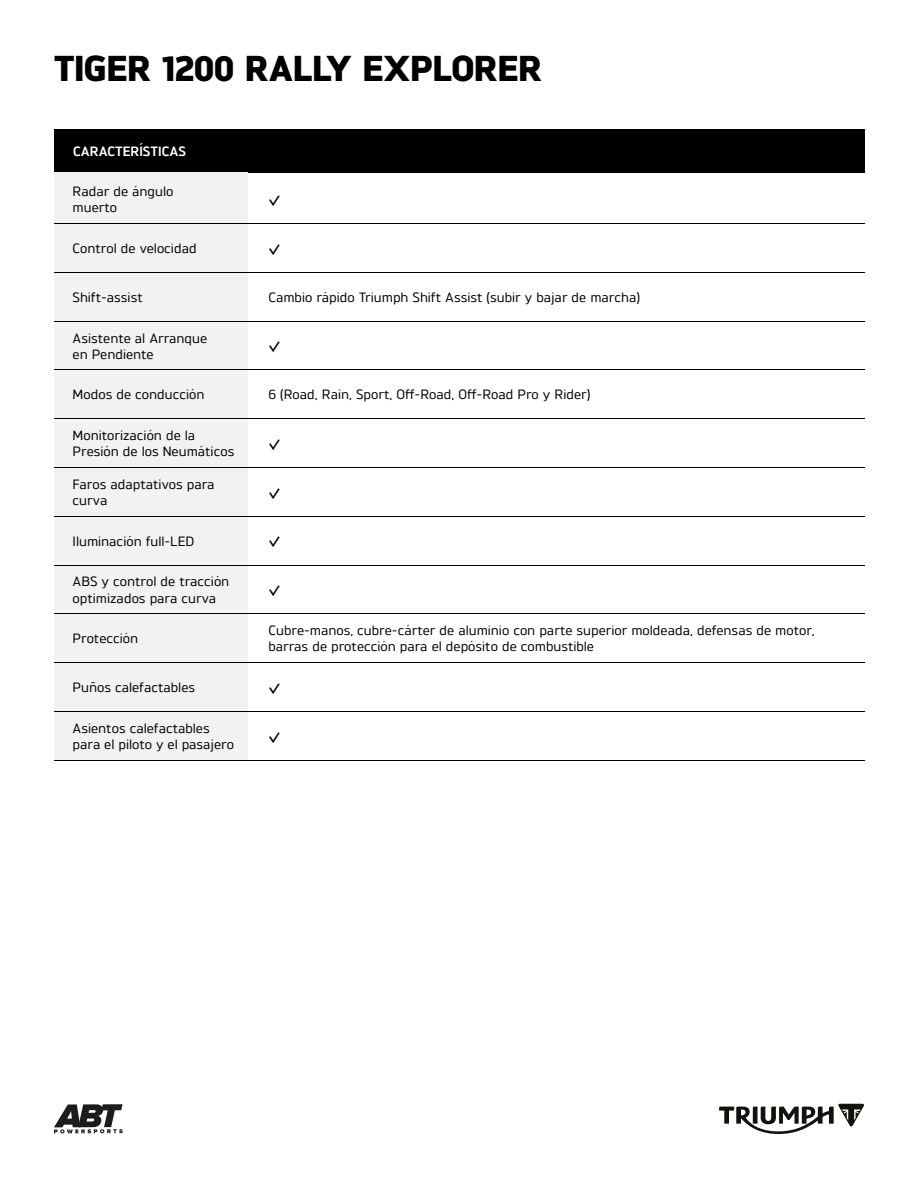
<style>
.page{position:relative;width:918px;height:1188px;background:#fff}
.page>*{position:absolute;margin:0;border:0;box-sizing:border-box;transform-origin:0 0}
.t1{font:800 36px "Triumph Brokman";color:#000}
.t2{font:500 13.5px/16.2px "Triumph Brokman";color:#000}
.t3{font:700 13.5px "Triumph Brokman";color:#fff}
.t4{font:italic 700 13.5px "Supreme LL";color:#000}
</style>
<div class="page">
<svg style="left:54px;top:1104px;width:69px;height:30px"></svg>
<svg style="left:719px;top:1104px;width:145px;height:30px"></svg>
<div style="left:54px;top:129px;width:810px;height:44px;background:#000"></div>
<div style="left:54px;top:173px;width:194px;height:587px;background:#f2f2f2"></div>
<hr style="left:54px;top:223px;width:810px;height:1px;background:#000">
<hr style="left:54px;top:272px;width:810px;height:1px;background:#000">
<hr style="left:54px;top:321px;width:810px;height:1px;background:#000">
<hr style="left:54px;top:370px;width:810px;height:1px;background:#000">
<hr style="left:54px;top:419px;width:810px;height:1px;background:#000">
<hr style="left:54px;top:467px;width:810px;height:1px;background:#000">
<hr style="left:54px;top:516px;width:810px;height:1px;background:#000">
<hr style="left:54px;top:565px;width:810px;height:1px;background:#000">
<hr style="left:54px;top:614px;width:810px;height:1px;background:#000">
<hr style="left:54px;top:662px;width:810px;height:1px;background:#000">
<hr style="left:54px;top:711px;width:810px;height:1px;background:#000">
<hr style="left:54px;top:760px;width:810px;height:1px;background:#000">
<h1 class="t1" style="left:54px;top:48px;width:490px">TIGER 1200 RALLY EXPLORER</h1>
<p class="t3" style="left:73px;top:143px;width:114px">CARACTERÍSTICAS</p>
<p class="t2" style="left:73px;top:184px;width:102px">Radar de ángulo muerto</p>
<p class="t4" style="left:269px;top:194px;width:12px">✓</p>
<p class="t2" style="left:73px;top:241px;width:126px">Control de velocidad</p>
<p class="t4" style="left:269px;top:242px;width:12px">✓</p>
<p class="t2" style="left:73px;top:290px;width:72px">Shift-assist</p>
<p class="t2" style="left:269px;top:290px;width:373px">Cambio rápido Triumph Shift Assist (subir y bajar de marcha)</p>
<p class="t2" style="left:73px;top:331px;width:136px">Asistente al Arranque en Pendiente</p>
<p class="t4" style="left:269px;top:340px;width:12px">✓</p>
<p class="t2" style="left:73px;top:388px;width:134px">Modos de conducción</p>
<p class="t2" style="left:269px;top:388px;width:323px">6 (Road, Rain, Sport, Off-Road, Off-Road Pro y Rider)</p>
<p class="t2" style="left:73px;top:428px;width:163px">Monitorización de la<br>Presión de los Neumáticos</p>
<p class="t4" style="left:269px;top:437px;width:12px">✓</p>
<p class="t2" style="left:73px;top:477px;width:143px">Faros adaptativos para curva</p>
<p class="t4" style="left:269px;top:486px;width:12px">✓</p>
<p class="t2" style="left:73px;top:534px;width:123px">Iluminación full-LED</p>
<p class="t4" style="left:269px;top:535px;width:12px">✓</p>
<p class="t2" style="left:73px;top:575px;width:158px">ABS y control de tracción optimizados para curva</p>
<p class="t4" style="left:269px;top:584px;width:12px">✓</p>
<p class="t2" style="left:73px;top:631px;width:67px">Protección</p>
<p class="t2" style="left:269px;top:623px;width:548px">Cubre-manos, cubre-cárter de aluminio con parte superior moldeada, defensas de motor, barras de protección para el depósito de combustible</p>
<p class="t2" style="left:73px;top:680px;width:124px">Puños calefactables</p>
<p class="t4" style="left:269px;top:681px;width:12px">✓</p>
<p class="t2" style="left:73px;top:721px;width:163px">Asientos calefactables para el piloto y el pasajero</p>
<p class="t4" style="left:269px;top:730px;width:12px">✓</p>
</div>
